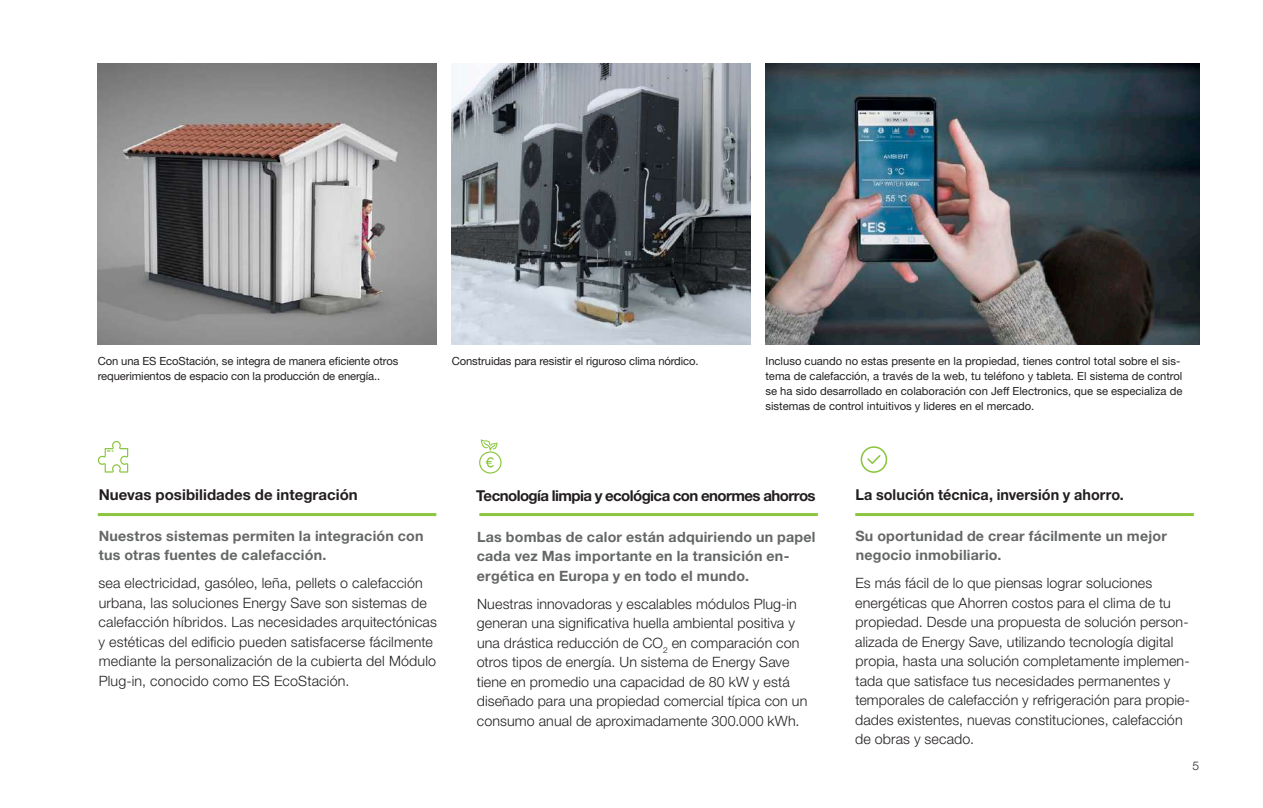
<style>
.page{position:relative;width:1263px;height:808px;background:#fff}
.page>*{position:absolute;margin:0;border:0;box-sizing:border-box;transform-origin:0 0}
.t1{font:700 15px "Helvetica Neue LT Std";letter-spacing:-.04em;color:#231f20}
.t2{font:700 15px "Helvetica Neue LT Std";color:#231f20;scale:.96 1}
.t3{font:700 15px "Helvetica Neue LT Std";color:#231f20}
.t4{font:300 14.25px/19.5px "Helvetica Neue LT Std";letter-spacing:.01em;color:#231f20}
.t5{font:700 14.25px/19.5px "Helvetica Neue LT Std";letter-spacing:.015em;color:#656767}
.t6{font:300 12px "Helvetica Neue LT Std";color:#231f20}
.t7{font:11.25px/15px "Helvetica Neue LT Std";color:#231f20}
</style>
<div class="page">
<img style="left:765px;top:64px;width:434px;height:280px">
<img style="left:452px;top:64px;width:298px;height:280px">
<img style="left:98px;top:64px;width:338px;height:280px">
<hr style="left:98px;top:513px;width:338px;height:3px;background:#8bc63e">
<hr style="left:479px;top:513px;width:339px;height:3px;background:#8bc63e">
<hr style="left:855px;top:513px;width:339px;height:3px;background:#8bc63e">
<svg style="left:98px;top:441px;width:30px;height:32px"></svg>
<svg style="left:479px;top:439px;width:23px;height:35px"></svg>
<svg style="left:861px;top:446px;width:26px;height:27px"></svg>
<p class="t7" style="left:98px;top:353px;width:302px">Con una ES EcoStación, se integra de manera eficiente otros requerimientos de espacio con la producción de energía..</p>
<p class="t7" style="left:452px;top:353px;width:248px">Construidas para resistir el riguroso clima nórdico.</p>
<p class="t7" style="left:765px;top:353px;width:418px">Incluso cuando no estas presente en la propiedad, tienes control total sobre el sis&shy;tema de calefacción, a través de la web, tu teléfono y tableta. El sistema de control se ha sido desarrollado en colaboración con Jeff Electronics, que se especializa de sistemas de control intuitivos y lideres en el mercado.</p>
<p class="t3" style="left:99px;top:485px;width:261px">Nuevas posibilidades de integración</p>
<p class="t5" style="left:99px;top:526px;width:326px">Nuestros sistemas permiten la integración con tus otras fuentes de calefacción.</p>
<p class="t4" style="left:98px;top:573px;width:340px">sea electricidad, gasóleo, leña, pellets o calefacción urbana, las soluciones Energy Save son sistemas de calefacción híbridos. Las necesidades arquitectónicas y estéticas del edificio pueden satisfacerse fácilmente mediante la personalización de la cubierta del Módulo Plug-in, conocido como ES EcoStación.</p>
<p class="t1" style="left:476px;top:486px;width:341px">Tecnología limpia y ecológica con enormes ahorros</p>
<p class="t5" style="left:477px;top:527px;width:340px">Las bombas de calor están adquiriendo un papel cada vez Mas importante en la transición en&shy;ergética en Europa y en todo el mundo.</p>
<p class="t4" style="left:477px;top:594px;width:332px">Nuestras innovadoras y escalables módulos Plug-in generan una significativa huella ambiental positiva y una drástica reducción de CO<sub>2</sub> en comparación con otros tipos de energía. Un sistema de Energy Save tiene en promedio una capacidad de 80 kW y está diseñado para una propiedad comercial típica con un consumo anual de aproximadamente 300.000 kWh.</p>
<p class="t2" style="left:855px;top:485px;width:281px">La solución técnica, inversión y ahorro.</p>
<p class="t5" style="left:855px;top:526px;width:313px">Su oportunidad de crear fácilmente un mejor negocio inmobiliario.</p>
<p class="t4" style="left:855px;top:573px;width:336px">Es más fácil de lo que piensas lograr soluciones energéticas que Ahorren costos para el clima de tu propiedad. Desde una propuesta de solución person&shy;alizada de Energy Save, utilizando tecnología digital propia, hasta una solución completamente implemen&shy;tada que satisface tus necesidades permanentes y temporales de calefacción y refrigeración para propie&shy;dades existentes, nuevas constituciones, calefacción de obras y secado.</p>
<p class="t6" style="left:1192px;top:758px;width:8px">5</p>
</div>
